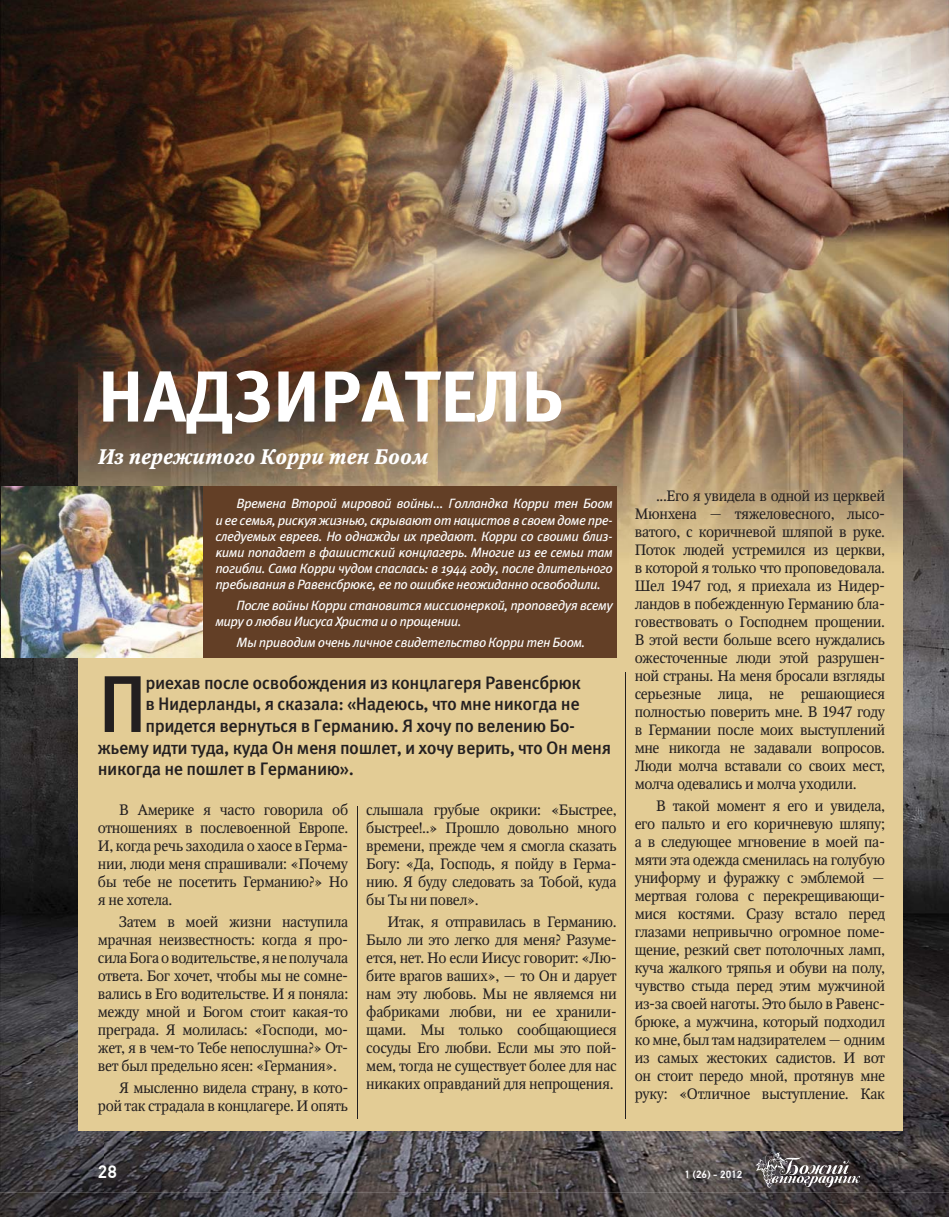
<style>
.page{position:relative;width:949px;height:1217px;background:#fff}
.page>*{position:absolute;margin:0;border:0;box-sizing:border-box;transform-origin:0 0}
.t1{font:500 80.4px "Meta Pro";color:#231f20}
.t2{font:700 72px "Meta Pro";color:#fff}
.t3{font:italic 700 21px "Octava C";color:#fff}
.t4{font:500 18px "Meta Pro";letter-spacing:-.025em;color:#231f20}
.t5{font:500 18px "PF Din Text Pro";color:#fff}
.t6{font:15px/18px "Octava C";letter-spacing:-.025em;color:#231f20;text-align:justify}
.t7{font:italic 13.5px/16.2px "Meta Pro";letter-spacing:-.04em;color:#fff;text-align:justify}
.t8{font:500 10.5px "PF Din Text Pro";color:#fff}
</style>
<div class="page">
<img style="left:0;top:1191px;width:948px;height:25px">
<img style="left:948px;top:0;width:1px;height:585px">
<img style="left:0;top:0;width:948px;height:362px">
<img style="left:0;top:362px;width:105px;height:829px">
<img style="left:896px;top:362px;width:52px;height:829px">
<img style="left:105px;top:1129px;width:791px;height:62px">
<img style="left:79px;top:357px;width:823px;height:772px">
<div style="left:98px;top:486px;width:519px;height:172px;background:#633f26"></div>
<img style="left:1px;top:486px;width:201px;height:171px">
<hr style="left:625px;top:672px;width:1px;height:446px;background:#231f20">
<hr style="left:357px;top:806px;width:1px;height:312px;background:#231f20">
<svg style="left:755px;top:1151px;width:104px;height:36px;background:#6a6566"></svg>
<h2 class="t2" style="left:98px;top:370px;width:468px">НАДЗИРАТЕЛЬ</h2>
<h3 class="t3" style="left:98px;top:449px;width:331px">Из пережитого Корри тен Боом</h3>
<p class="t7" style="left:215px;top:497px;width:399px;text-indent:21px">Времена Второй мировой войны... Голландка Корри тен Боом и ее семья, рискуя жизнью, скрывают от нацистов в своем доме пре&shy;следуемых евреев. Но однажды их предают. Корри со своими близ&shy;кими попадает в фашистский концлагерь. Многие из ее семьи там погибли. Сама Корри чудом спаслась: в 1944 году, после длительного пребывания в Равенсбрюке, ее по ошибке неожиданно освободили.</p>
<p class="t7" style="left:215px;top:598px;width:399px;text-indent:21px">После войны Корри становится миссионеркой, проповедуя всему миру о любви Иисуса Христа и о прощении.</p>
<p class="t7" style="left:236px;top:635px;width:350px">Мы приводим очень личное свидетельство Корри тен Боом.</p>
<h1 class="t1" style="left:98px;top:674px;width:51px">П</h1>
<p class="t4" style="left:145px;top:675px;width:437px">риехав после освобождения из концлагеря Равенсбрюк</p>
<p class="t4" style="left:145px;top:697px;width:435px">в Нидерланды, я сказала: «Надеюсь, что мне никогда не</p>
<p class="t4" style="left:145px;top:719px;width:431px">придется вернуться в Германию. Я хочу по велению Бо-</p>
<p class="t4" style="left:98px;top:740px;width:514px">жьему идти туда, куда Он меня пошлет, и хочу верить, что Он меня</p>
<p class="t4" style="left:98px;top:762px;width:257px">никогда не пошлет в Германию».</p>
<p class="t6" style="left:98px;top:801px;width:252px;text-indent:21px">В Америке я часто говорила об отношениях в послевоенной Европе.<br>И, когда речь заходила о хаосе в Герма&shy;нии, люди меня спрашивали: «Почему бы тебе не посетить Германию?» Но я не хотела.</p>
<p class="t6" style="left:98px;top:914px;width:252px;text-indent:21px">Затем в моей жизни наступила мрачная неизвестность: когда я про&shy;сила Бога о водительстве, я не получала ответа. Бог хочет, чтобы мы не сомне&shy;вались в Его водительстве. И я поняла: между мной и Богом стоит какая-то преграда. Я молилась: «Господи, мо&shy;жет, я в чем-то Тебе непослушна?» От&shy;вет был предельно ясен: «Германия».</p>
<p class="t6" style="left:98px;top:1080px;width:252px;text-align:right">Я мысленно видела страну, в кото&shy;рой так страдала в концлагере. И опять</p>
<p class="t6" style="left:366px;top:801px;width:252px">слышала грубые окрики: «Быстрее, быстрее!..» Прошло довольно много времени, прежде чем я смогла сказать Богу: «Да, Господь, я пойду в Герма&shy;нию. Я буду следовать за Тобой, куда бы Ты ни повел».</p>
<p class="t6" style="left:366px;top:914px;width:252px;text-indent:21px">Итак, я отправилась в Германию.<br>Было ли это легко для меня? Разуме&shy;ется, нет. Но если Иисус говорит: «Лю&shy;бите врагов ваших», — то Он и дарует нам эту любовь. Мы не являемся ни фабриками любви, ни ее хранили&shy;щами. Мы только сообщающиеся сосуды Его любви. Если мы это пой&shy;мем, тогда не существует более для нас никаких оправданий для непрощения.</p>
<p class="t6" style="left:634px;top:488px;width:252px;text-indent:21px">...Его я увидела в одной из церквей Мюнхена — тяжеловесного, лысо&shy;ватого, с коричневой шляпой в руке.<br>Поток людей устремился из церкви, в которой я только что проповедовала.<br>Шел 1947 год, я приехала из Нидер&shy;ландов в побежденную Германию бла&shy;говествовать о Господнем прощении.<br>В этой вести больше всего нуждались ожесточенные люди этой разрушен&shy;ной страны. На меня бросали взгляды серьезные лица, не решающиеся полностью поверить мне. В 1947 году в Германии после моих выступлений мне никогда не задавали вопросов.<br>Люди молча вставали со своих мест, молча одевались и молча уходили.</p>
<p class="t6" style="left:634px;top:798px;width:252px;text-indent:21px">В такой момент я его и увидела, его пальто и его коричневую шляпу; а в следующее мгновение в моей па&shy;мяти эта одежда сменилась на голубую униформу и фуражку с эмблемой — мертвая голова с перекрещивающи&shy;мися костями. Сразу встало перед глазами непривычно огромное поме&shy;щение, резкий свет потолочных ламп, куча жалкого тряпья и обуви на полу, чувство стыда перед этим мужчиной из-за своей наготы. Это было в Равенс&shy;брюке, а мужчина, который подходил ко мне, был там надзирателем — одним из самых жестоких садистов. И вот он стоит передо мной, протянув мне руку: «Отличное выступление. Как</p>
<p class="t5" style="left:98px;top:1164px;width:20px">28</p>
<p class="t8" style="left:684px;top:1169px;width:59px">1 (26) - 2012</p>
</div>
